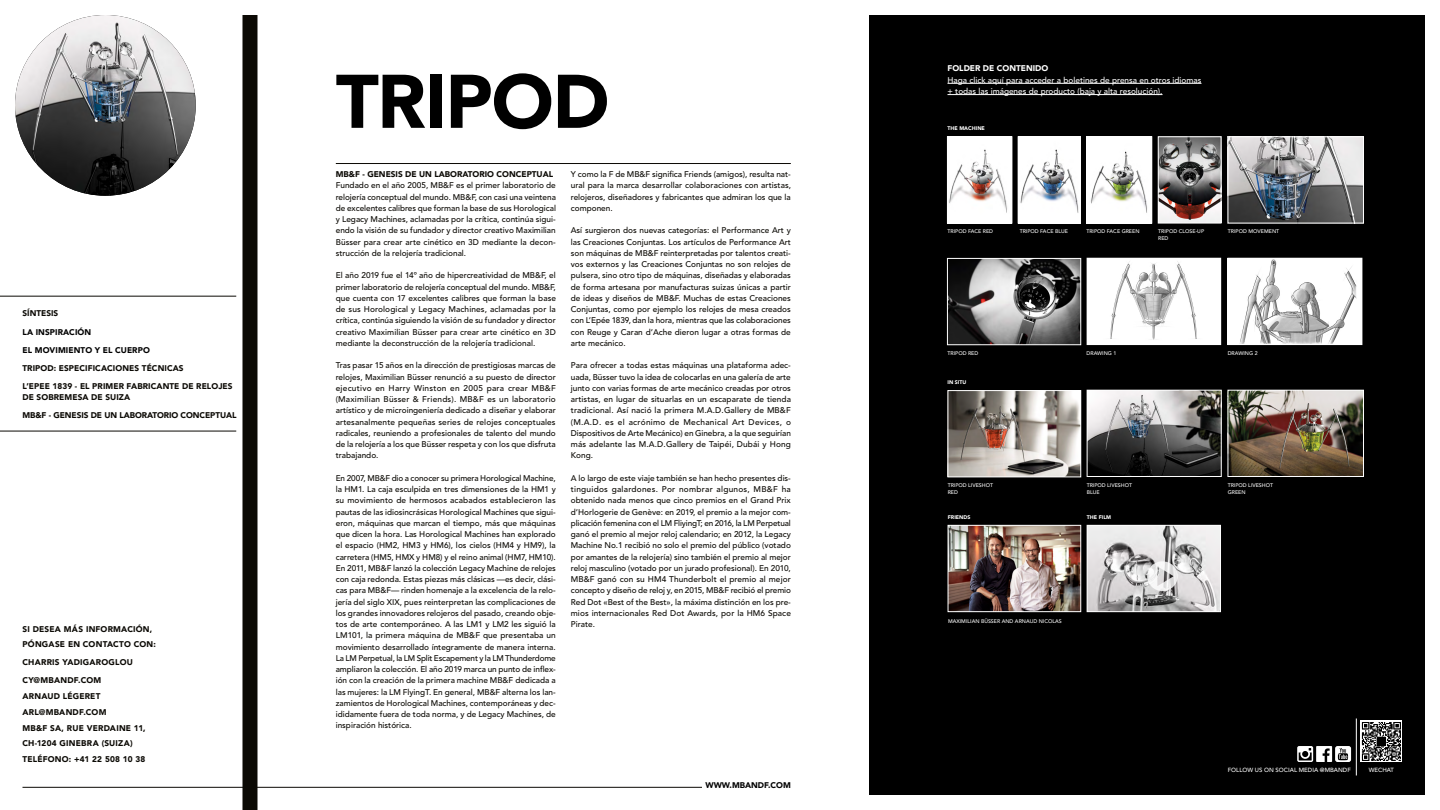
<style>
.page{position:relative;width:1440px;height:810px;background:#fff}
.page>*{position:absolute;margin:0;border:0;box-sizing:border-box;transform-origin:0 0}
.t1{font:900 75px "Avenir LT Std";letter-spacing:-.015em;color:#000}
.t2{font:500 8.25px/11.2px "Avenir LT Std";color:#0b0904;text-align:justify}
.t3{font:900 8.25px/15.8px "Avenir LT Std";letter-spacing:.01em;color:#0b0904}
.t4{font:500 8.25px/11.2px "Avenir LT Std";color:#fff}
.t5{font:900 8.25px/18px "Avenir LT Std";letter-spacing:-.01em;color:#0b0904}
.t6{font:900 8.25px/18px "Avenir LT Std";letter-spacing:.01em;color:#000}
.t7{font:900 8.25px "Avenir LT Std";color:#fff}
.t8{font:900 8.25px "Avenir";color:#000}
.t9{font:500 6px "Avenir LT Std";color:#fff}
.t10{font:500 5.25px/6.8px "Avenir LT Std";color:#fff}
.t11{font:900 5.25px "Avenir LT Std";color:#fff}
</style>
<div class="page">
<hr style="left:22px;top:787px;width:680px;height:1px;background:#0b0904">
<hr style="left:336px;top:163px;width:455px;height:1px;background:#0b0904">
<img style="left:15px;top:15px;width:181px;height:181px;border-radius:90px">
<div style="left:242px;top:15px;width:15px;height:795px;background:#0b0904"></div>
<hr style="left:0;top:296px;width:236px;height:1px;background:#0b0904">
<hr style="left:0;top:431px;width:236px;height:1px;background:#0b0904">
<div style="left:869px;top:15px;width:556px;height:780px;background:#000"></div>
<hr style="left:948px;top:83px;width:254px;height:1px;background:#fff">
<hr style="left:948px;top:94px;width:215px;height:1px;background:#fff">
<img style="left:1160px;top:139px;width:59px;height:82px">
<div style="left:1158px;top:137px;width:63px;height:86px;border:1px solid #fff"></div>
<img style="left:1089px;top:139px;width:61px;height:82px">
<div style="left:1087px;top:137px;width:65px;height:86px;border:1px solid #fff"></div>
<img style="left:949px;top:260px;width:130px;height:83px">
<div style="left:947px;top:258px;width:134px;height:87px;border:1px solid #fff"></div>
<img style="left:1230px;top:139px;width:132px;height:82px">
<div style="left:1228px;top:137px;width:136px;height:86px;border:1px solid #fff"></div>
<img style="left:950px;top:527px;width:129px;height:83px">
<div style="left:948px;top:525px;width:133px;height:87px;border:1px solid #fff"></div>
<img style="left:1089px;top:527px;width:130px;height:83px">
<div style="left:1087px;top:525px;width:134px;height:87px;border:1px solid #fff"></div>
<svg style="left:1147px;top:561px;width:31px;height:30px"></svg>
<img style="left:949px;top:139px;width:61px;height:82px">
<div style="left:947px;top:137px;width:65px;height:86px;border:1px solid #fff"></div>
<img style="left:950px;top:392px;width:129px;height:83px">
<div style="left:948px;top:390px;width:133px;height:87px;border:1px solid #fff"></div>
<img style="left:1089px;top:260px;width:130px;height:83px">
<div style="left:1087px;top:258px;width:134px;height:87px;border:1px solid #fff"></div>
<img style="left:1230px;top:260px;width:130px;height:83px">
<div style="left:1228px;top:258px;width:134px;height:87px;border:1px solid #fff"></div>
<img style="left:1089px;top:392px;width:130px;height:83px">
<div style="left:1087px;top:390px;width:134px;height:87px;border:1px solid #fff"></div>
<img style="left:1230px;top:392px;width:132px;height:83px">
<div style="left:1228px;top:390px;width:136px;height:87px;border:1px solid #fff"></div>
<img style="left:1020px;top:139px;width:59px;height:82px">
<div style="left:1018px;top:137px;width:63px;height:86px;border:1px solid #fff"></div>
<svg style="left:1297px;top:746px;width:35px;height:16px"></svg>
<svg style="left:1335px;top:746px;width:16px;height:16px"></svg>
<svg style="left:1338px;top:748px;width:10px;height:12px"></svg>
<svg style="left:1361px;top:721px;width:41px;height:41px"></svg>
<hr style="left:1356px;top:718px;width:1px;height:58px;background:#fff">
<p class="t3" style="left:22px;top:306px;width:37px">SÍNTESIS</p>
<p class="t6" style="left:22px;top:323px;width:129px">LA INSPIRACIÓN<br>EL MOVIMIENTO Y EL CUERPO</p>
<p class="t3" style="left:22px;top:359px;width:212px;line-height:18px">TRIPOD: ESPECIFICACIONES TÉCNICAS<br>L’EPEE 1839 - EL PRIMER FABRICANTE DE RELOJES</p>
<p class="t5" style="left:22px;top:388px;width:216px">DE SOBREMESA DE SUIZA<br>MB&amp;F - GENESIS DE UN LABORATORIO CONCEPTUAL</p>
<p class="t3" style="left:22px;top:621px;width:135px">SI DESEA MÁS INFORMACIÓN,<br>PÓNGASE EN CONTACTO CON:</p>
<p class="t3" style="left:22px;top:653px;width:112px;line-height:18px">CHARRIS YADIGAROGLOU<br>CY@MBANDF.COM</p>
<p class="t3" style="left:22px;top:688px;width:125px">ARNAUD LÉGERET<br>ARL@MBANDF.COM<br>MB&amp;F SA, RUE VERDAINE 11,<br>CH-1204 GINEBRA (SUIZA)<br>TELÉFONO: +41 22 508 10 38</p>
<h1 class="t1" style="left:336px;top:56px;width:275px">TRIPOD</h1>
<p class="t3" style="left:336px;top:166px;width:219px">MB&amp;F - GENESIS DE UN LABORATORIO CONCEPTUAL</p>
<p class="t2" style="left:336px;top:180px;width:222px">Fundado en el año 2005, MB&amp;F es el primer laboratorio de relojería conceptual del mundo. MB&amp;F, con casi una veintena de excelentes calibres que forman la base de sus Horological y Legacy Machines, aclamadas por la crítica, continúa sigui&shy;endo la visión de su fundador y director creativo Maximilian Büsser para crear arte cinético en 3D mediante la decon&shy;strucción de la relojería tradicional.</p>
<p class="t2" style="left:336px;top:270px;width:222px">El año 2019 fue el 14º año de hipercreatividad de MB&amp;F, el primer laboratorio de relojería conceptual del mundo. MB&amp;F, que cuenta con 17 excelentes calibres que forman la base de sus Horological y Legacy Machines, aclamadas por la crítica, continúa siguiendo la visión de su fundador y director creativo Maximilian Büsser para crear arte cinético en 3D mediante la deconstrucción de la relojería tradicional.</p>
<p class="t2" style="left:336px;top:360px;width:222px">Tras pasar 15 años en la dirección de prestigiosas marcas de relojes, Maximilian Büsser renunció a su puesto de director ejecutivo en Harry Winston en 2005 para crear MB&amp;F (Maximilian Büsser &amp; Friends). MB&amp;F es un laboratorio artístico y de microingeniería dedicado a diseñar y elaborar artesanalmente pequeñas series de relojes conceptuales radicales, reuniendo a profesionales de talento del mundo de la relojería a los que Büsser respeta y con los que disfruta trabajando.</p>
<p class="t2" style="left:336px;top:472px;width:222px">En 2007, MB&amp;F dio a conocer su primera Horological Machine, la HM1. La caja esculpida en tres dimensiones de la HM1 y su movimiento de hermosos acabados establecieron las pautas de las idiosincrásicas Horological Machines que sigui&shy;eron, máquinas que marcan el tiempo, más que máquinas que dicen la hora. Las Horological Machines han explorado el espacio (HM2, HM3 y HM6), los cielos (HM4 y HM9), la carretera (HM5, HMX y HM8) y el reino animal (HM7, HM10).<br>En 2011, MB&amp;F lanzó la colección Legacy Machine de relojes con caja redonda. Estas piezas más clásicas —es decir, clási&shy;cas para MB&amp;F— rinden homenaje a la excelencia de la relo&shy;jería del siglo XIX, pues reinterpretan las complicaciones de los grandes innovadores relojeros del pasado, creando obje&shy;tos de arte contemporáneo. A las LM1 y LM2 les siguió la LM101, la primera máquina de MB&amp;F que presentaba un movimiento desarrollado íntegramente de manera interna.<br>La LM Perpetual, la LM Split Escapement y la LM Thunderdome ampliaron la colección. El año 2019 marca un punto de inflex&shy;ión con la creación de la primera machine MB&amp;F dedicada a las mujeres: la LM FlyingT. En general, MB&amp;F alterna los lan&shy;zamientos de Horological Machines, contemporáneas y dec&shy;ididamente fuera de toda norma, y de Legacy Machines, de inspiración histórica.</p>
<p class="t2" style="left:571px;top:169px;width:222px">Y como la F de MB&amp;F significa Friends (amigos), resulta nat&shy;ural para la marca desarrollar colaboraciones con artistas, relojeros, diseñadores y fabricantes que admiran los que la componen.</p>
<p class="t2" style="left:571px;top:225px;width:222px">Así surgieron dos nuevas categorías: el Performance Art y las Creaciones Conjuntas. Los artículos de Performance Art son máquinas de MB&amp;F reinterpretadas por talentos creati&shy;vos externos y las Creaciones Conjuntas no son relojes de pulsera, sino otro tipo de máquinas, diseñadas y elaboradas de forma artesana por manufacturas suizas únicas a partir de ideas y diseños de MB&amp;F. Muchas de estas Creaciones Conjuntas, como por ejemplo los relojes de mesa creados con L’Epée 1839, dan la hora, mientras que las colaboraciones con Reuge y Caran d’Ache dieron lugar a otras formas de arte mecánico.</p>
<p class="t2" style="left:571px;top:360px;width:222px">Para ofrecer a todas estas máquinas una plataforma adec&shy;uada, Büsser tuvo la idea de colocarlas en una galería de arte junto con varias formas de arte mecánico creadas por otros artistas, en lugar de situarlas en un escaparate de tienda tradicional. Así nació la primera M.A.D.Gallery de MB&amp;F (M.A.D. es el acrónimo de Mechanical Art Devices, o Dispositivos de Arte Mecánico) en Ginebra, a la que seguirían más adelante las M.A.D.Gallery de Taipéi, Dubái y Hong Kong.</p>
<p class="t2" style="left:571px;top:472px;width:222px">A lo largo de este viaje también se han hecho presentes dis&shy;tinguidos galardones. Por nombrar algunos, MB&amp;F ha obtenido nada menos que cinco premios en el Grand Prix d’Horlogerie de Genève: en 2019, el premio a la mejor com&shy;plicación femenina con el LM FliyingT; en 2016, la LM Perpetual ganó el premio al mejor reloj calendario; en 2012, la Legacy Machine No.1 recibió no solo el premio del público (votado por amantes de la relojería) sino también el premio al mejor reloj masculino (votado por un jurado profesional). En 2010, MB&amp;F ganó con su HM4 Thunderbolt el premio al mejor concepto y diseño de reloj y, en 2015, MB&amp;F recibió el premio Red Dot «Best of the Best», la máxima distinción en los pre&shy;mios internacionales Red Dot Awards, por la HM6 Space Pirate.</p>
<p class="t8" style="left:705px;top:778px;width:87px">WWW.MBANDF.COM</p>
<p class="t7" style="left:948px;top:63px;width:102px">FOLDER DE CONTENIDO</p>
<p class="t4" style="left:948px;top:74px;width:256px">Haga click aquí para acceder a boletines de prensa en otros idiomas + todas las imágenes de producto (baja y alta resolución).</p>
<p class="t11" style="left:948px;top:125px;width:39px">THE MACHINE</p>
<p class="t10" style="left:948px;top:228px;width:47px">TRIPOD FACE RED</p>
<p class="t10" style="left:1020px;top:228px;width:50px">TRIPOD FACE BLUE</p>
<p class="t10" style="left:1086px;top:228px;width:55px">TRIPOD FACE GREEN</p>
<p class="t10" style="left:1158px;top:228px;width:47px">TRIPOD CLOSE-UP<br>RED</p>
<p class="t10" style="left:1228px;top:228px;width:53px">TRIPOD MOVEMENT</p>
<p class="t10" style="left:948px;top:350px;width:32px">TRIPOD RED</p>
<p class="t11" style="left:948px;top:379px;width:20px">IN SITU</p>
<p class="t10" style="left:1087px;top:350px;width:31px">DRAWING 1</p>
<p class="t10" style="left:1228px;top:350px;width:31px">DRAWING 2</p>
<p class="t10" style="left:948px;top:482px;width:47px">TRIPOD LIVESHOT<br>RED</p>
<p class="t10" style="left:1087px;top:482px;width:47px">TRIPOD LIVESHOT<br>BLUE</p>
<p class="t10" style="left:1228px;top:482px;width:47px">TRIPOD LIVESHOT<br>GREEN</p>
<p class="t11" style="left:948px;top:514px;width:24px">FRIENDS</p>
<p class="t11" style="left:1087px;top:514px;width:26px">THE FILM</p>
<p class="t10" style="left:948px;top:617px;width:115px">MAXIMILIAN BÜSSER AND ARNAUD NICOLAS</p>
<p class="t9" style="left:1228px;top:767px;width:124px">FOLLOW US ON SOCIAL MEDIA @MBANDF</p>
<p class="t9" style="left:1369px;top:767px;width:27px">WECHAT</p>
</div>
